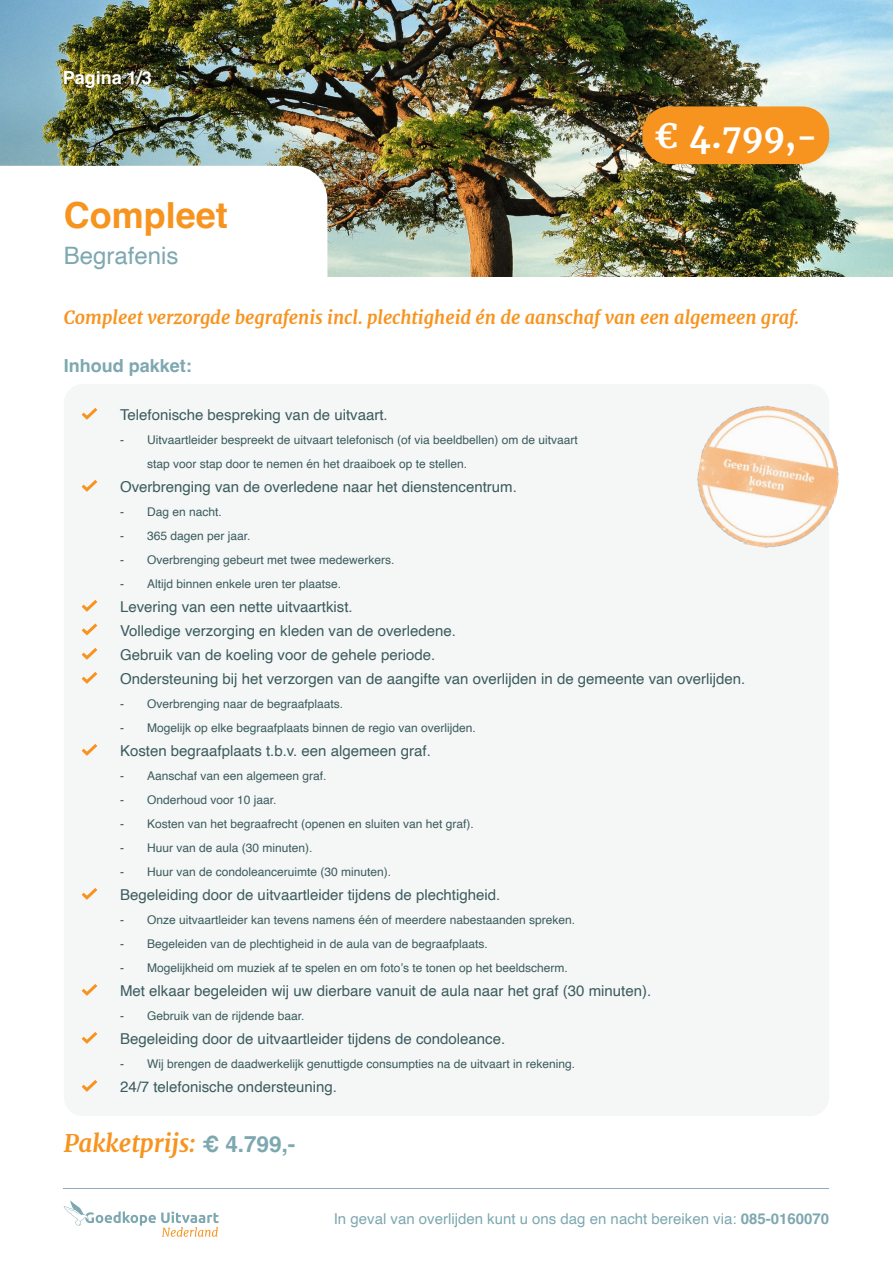
<style>
.page{position:relative;width:893px;height:1263px;background:#fff}
.page>*{position:absolute;margin:0;border:0;box-sizing:border-box;transform-origin:0 0}
.t1{font:700 36px "Helvetica";color:#f7941f}
.t2{font:700 33px "Merriweather";color:#fff}
.t3{font:italic 700 24px "Merriweather";color:#f7941f}
.t4{font:24px "Helvetica";color:#7da8b0}
.t5{font:italic 700 18px "Merriweather";color:#f7941f}
.t6{font:700 18px "Helvetica";color:#7da8b0}
.t7{font:700 18px "Helvetica";color:#fff}
.t8{font:15px/24px "Helvetica";color:#3b5c5e}
.t9{font:15px "Helvetica";color:#7da8b0}
.t10{font:12px/24px "Helvetica";color:#3b5c5e}
.s1{font-family:"Helvetica";font-style:normal;font-size:22.5px;color:#7da8b0}
.s2{font-weight:700}
</style>
<div class="page">
<div style="left:64px;top:384px;width:765px;height:732px;background:#f5f6f6;border-radius:19px"></div>
<img style="left:0;top:0;width:893px;height:276px">
<svg style="left:0;top:166px;width:327px;height:110px"></svg>
<hr style="left:64px;top:1188px;width:765px;height:1px;background:#91aac2">
<svg style="left:64px;top:1200px;width:155px;height:37px"></svg>
<div style="left:642px;top:106px;width:187px;height:58px;background:#f7941f;border-radius:27px"></div>
<img style="left:697px;top:405px;width:142px;height:143px">
<svg style="left:81px;top:1080px;width:17px;height:12px"></svg>
<svg style="left:81px;top:1032px;width:17px;height:12px"></svg>
<svg style="left:81px;top:984px;width:17px;height:12px"></svg>
<svg style="left:81px;top:888px;width:17px;height:12px"></svg>
<svg style="left:81px;top:744px;width:17px;height:12px"></svg>
<svg style="left:81px;top:672px;width:17px;height:12px"></svg>
<svg style="left:81px;top:648px;width:17px;height:12px"></svg>
<svg style="left:81px;top:623px;width:17px;height:13px"></svg>
<svg style="left:81px;top:600px;width:17px;height:12px"></svg>
<svg style="left:81px;top:480px;width:17px;height:12px"></svg>
<svg style="left:81px;top:408px;width:17px;height:12px"></svg>
<h3 class="t7" style="left:63px;top:67px;width:91px">Pagina 1/3</h3>
<h2 class="t2" style="left:654px;top:115px;width:166px">€ 4.799,-</h2>
<h1 class="t1" style="left:64px;top:193px;width:166px">Compleet</h1>
<h3 class="t4" style="left:64px;top:237px;width:116px">Begrafenis</h3>
<h3 class="t5" style="left:64px;top:306px;width:737px">Compleet verzorgde begrafenis incl. plechtigheid én de aanschaf van een algemeen graf.</h3>
<h3 class="t6" style="left:64px;top:355px;width:130px">Inhoud pakket:</h3>
<p class="t8" style="left:120px;top:403px;width:269px">Telefonische bespreking van de uitvaart.</p>
<p class="t10" style="left:147px;top:428px;width:432px;text-indent:-27px">- Uitvaartleider bespreekt de uitvaart telefonisch (of via beeldbellen) om de uitvaart stap voor stap door te nemen én het draaiboek op te stellen.</p>
<p class="t8" style="left:120px;top:475px;width:398px">Overbrenging van de overledene naar het dienstencentrum.</p>
<p class="t10" style="left:120px;top:500px;width:103px">- Dag en nacht.</p>
<p class="t10" style="left:120px;top:524px;width:132px">- 365 dagen per jaar.</p>
<p class="t10" style="left:120px;top:548px;width:276px">- Overbrenging gebeurt met twee medewerkers.</p>
<p class="t10" style="left:120px;top:572px;width:223px">- Altijd binnen enkele uren ter plaatse.</p>
<p class="t8" style="left:120px;top:595px;width:627px">Levering van een nette uitvaartkist.<br>Volledige verzorging en kleden van de overledene.<br>Gebruik van de koeling voor de gehele periode.<br>Ondersteuning bij het verzorgen van de aangifte van overlijden in de gemeente van overlijden.</p>
<p class="t10" style="left:120px;top:692px;width:225px">- Overbrenging naar de begraafplaats.</p>
<p class="t10" style="left:120px;top:716px;width:357px">- Mogelijk op elke begraafplaats binnen de regio van overlijden.</p>
<p class="t8" style="left:120px;top:739px;width:312px">Kosten begraafplaats t.b.v. een algemeen graf.</p>
<p class="t10" style="left:120px;top:764px;width:208px">- Aanschaf van een algemeen graf.</p>
<p class="t10" style="left:120px;top:788px;width:158px">- Onderhoud voor 10 jaar.</p>
<p class="t10" style="left:120px;top:812px;width:355px">- Kosten van het begraafrecht (openen en sluiten van het graf).</p>
<p class="t10" style="left:120px;top:836px;width:194px">- Huur van de aula (30 minuten).</p>
<p class="t10" style="left:120px;top:860px;width:273px">- Huur van de condoleanceruimte (30 minuten).</p>
<p class="t8" style="left:120px;top:883px;width:382px">Begeleiding door de uitvaartleider tijdens de plechtigheid.</p>
<p class="t10" style="left:120px;top:908px;width:457px">- Onze uitvaartleider kan tevens namens één of meerdere nabestaanden spreken.</p>
<p class="t10" style="left:120px;top:932px;width:369px">- Begeleiden van de plechtigheid in de aula van de begraafplaats.</p>
<p class="t10" style="left:120px;top:956px;width:449px">- Mogelijkheid om muziek af te spelen en om foto’s te tonen op het beeldscherm.</p>
<p class="t8" style="left:120px;top:979px;width:533px">Met elkaar begeleiden wij uw dierbare vanuit de aula naar het graf (30 minuten).</p>
<p class="t10" style="left:120px;top:1004px;width:186px">- Gebruik van de rijdende baar.</p>
<p class="t8" style="left:120px;top:1027px;width:387px">Begeleiding door de uitvaartleider tijdens de condoleance.</p>
<p class="t10" style="left:120px;top:1052px;width:457px">- Wij brengen de daadwerkelijk genuttigde consumpties na de uitvaart in rekening.</p>
<p class="t8" style="left:120px;top:1075px;width:218px">24/7 telefonische ondersteuning.</p>
<h3 class="t3" style="left:64px;top:1128px;width:233px">Pakketprijs: <span class="s1">€ 4.799,-</span></h3>
<p class="t9" style="left:334px;top:1207px;width:497px">In geval van overlijden kunt u ons dag en nacht bereiken via: <span class="s2">085-0160070</span></p>
</div>
